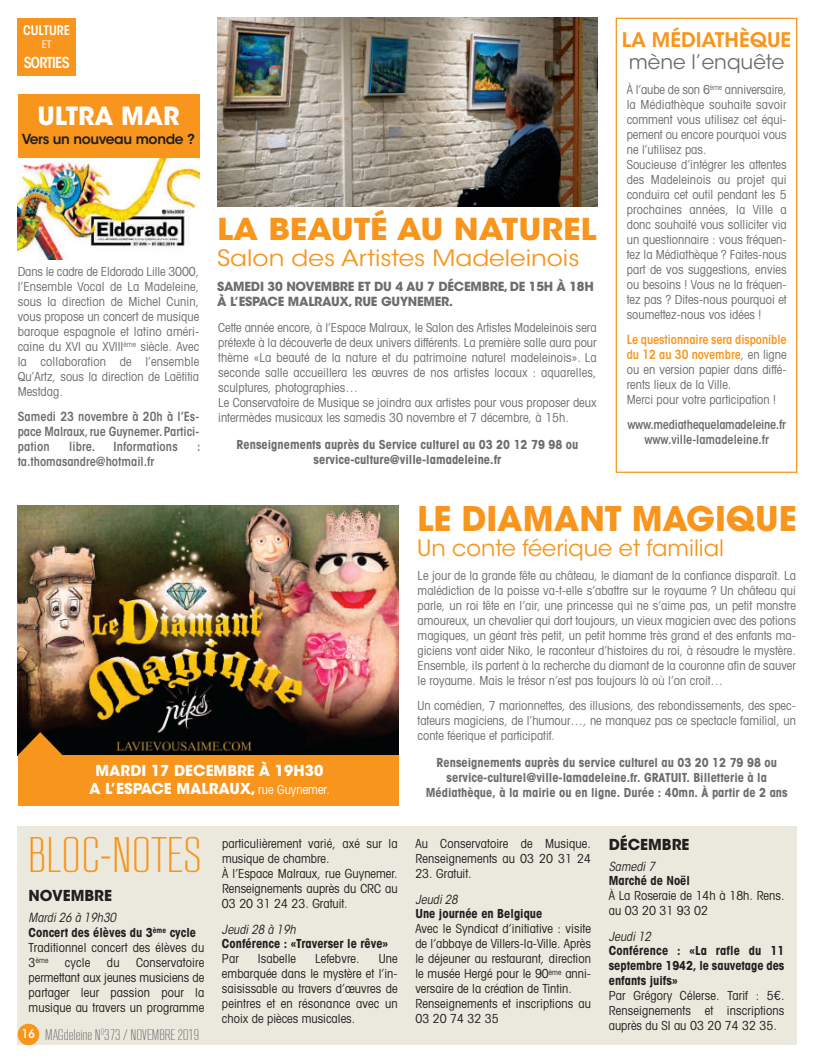
<style>
.page{position:relative;width:815px;height:1063px;background:#fff}
.page>*{position:absolute;margin:0;border:0;box-sizing:border-box;transform-origin:0 0}
.t1{font:300 49.5px "RB No 2";color:#f7951d}
.t2{font:700 33.75px "ITC Avant Garde Std";color:#f7951d}
.t3{font:700 30px "ITC Avant Garde Std";color:#f7951d;scale:1.1 1}
.t4{font:700 25px "ITC Avant Garde Std";color:#fff}
.t5{font:22.5px "ITC Avant Garde Std";color:#f7951d;scale:1.1 1}
.t6{font:22.5px "ITC Avant Garde Std";color:#f7951d}
.t7{font:600 20px "ITC Avant Garde Std";color:#f7951d}
.t8{font:20px "ITC Avant Garde Std";color:#6c6d70}
.t9{font:300 15.12px "RB No 2";color:#6c6d70}
.t10{font:700 15px/18px "ITC Avant Garde Std";color:#fff;text-align:center}
.t11{font:700 15px "ITC Avant Garde Std";color:#231f20}
.t12{font:600 condensed 15px "ITC Avant Garde Std";letter-spacing:-.05em;color:#fff}
.t13{font:600 13.75px "ITC Avant Garde Std";color:#231f20}
.t14{font:600 condensed 13.12px "ITC Avant Garde Std";color:#fff}
.t15{font:condensed 12.5px/15px "Avant Garde LT";color:#6c6d70;text-align:justify}
.t16{font:condensed 12.5px/15px "Avant Garde LT";letter-spacing:.005em;color:#231f20}
.t17{font:700 condensed 12.5px/15px "Avant Garde LT";color:#6c6d70;text-align:center}
.t18{font:700 condensed 12.5px/15px "Avant Garde LT";color:#231f20;text-align:justify}
.t19{font:600 condensed 12.5px/15px "ITC Avant Garde Std";color:#6c6d70;text-align:justify}
.t20{font:700 12.5px/15px "ITC Avant Garde Std";letter-spacing:-.015em;color:#6c6d70}
.t21{font:600 condensed 12.5px/15px "ITC Avant Garde Std";letter-spacing:-.005em;color:#f7951d}
.t22{font:600 condensed 12.5px/15px "ITC Avant Garde Std";letter-spacing:-.02em;color:#6c6d70;text-align:center}
.t23{font:italic condensed 12.5px "ITC Avant Garde Std";color:#231f20}
.t24{font:condensed 10.5px "Avant Garde LT";color:#fff}
.t25{font:condensed 7.5px "Avant Garde LT";color:#231f20}
.s1{font-family:"Avant Garde LT";font-weight:400;color:#6c6d70}
.s2{font-family:"Avant Garde LT";font-weight:400;font-stretch:condensed;font-size:12.5px}
.s3{font-weight:700}
.s4{font-size:12.5px}
.s5{font-family:"ITC Avant Garde Std";font-weight:600;font-stretch:condensed;font-size:12px;color:#fff}
</style>
<div class="page">
<img style="left:18px;top:505px;width:381px;height:250px">
<div style="left:18px;top:827px;width:779px;height:218px;background:#ebe9dd"></div>
<div style="left:18px;top:95px;width:181px;height:63px;background:#f7951d"></div>
<img style="left:217px;top:18px;width:381px;height:188px">
<div style="left:18px;top:18px;width:58px;height:58px;background:#f7951d"></div>
<svg style="left:18px;top:732px;width:45px;height:23px"></svg>
<div style="left:18px;top:755px;width:381px;height:51px;background:#f7951d"></div>
<div style="left:18px;top:1024px;width:21px;height:21px;background:#f7951d;border-radius:50%"></div>
<div style="left:616px;top:18px;width:181px;height:455px;border:1px solid #f7951d"></div>
<img style="left:18px;top:158px;width:181px;height:102px">
<p class="t14" style="left:23px;top:25px;width:49px">CULTUrE</p>
<p class="t24" style="left:42px;top:40px;width:11px">ET</p>
<p class="t12" style="left:24px;top:57px;width:47px">SOrTiES</p>
<h3 class="t4" style="left:37px;top:106px;width:144px">ULTRA MAR</h3>
<p class="t13" style="left:22px;top:134px;width:175px">vers un nouveau monde ?</p>
<p class="t15" style="left:18px;top:265px;width:183px">Dans le cadre de Eldorado Lille 3000, l’Ensemble Vocal de La Madeleine, sous la direction de Michel Cunin, vous propose un concert de musique baroque espagnole et latino améri&shy;caine du XVI au XVIII<sup>ème</sup> siècle. Avec la collaboration de l’ensemble Qu’Artz, sous la direction de Laëtitia Mestdag.</p>
<p class="t19" style="left:18px;top:410px;width:183px">Samedi 23 novembre à 20h à l’Es&shy;pace Malraux,rue Guynemer.Partici&shy;pation</p>
<p class="t19" style="left:69px;top:440px;width:28px">libre.</p>
<p class="t19" style="left:113px;top:440px;width:66px">informations</p>
<p class="t19" style="left:197px;top:440px;width:5px">:</p>
<p class="t19" style="left:18px;top:455px;width:138px">ta.thomasandre@hotmail.fr</p>
<h3 class="t3" style="left:217px;top:218px;width:346px">LA BEAUTÉ AU NATUREL</h3>
<h3 class="t5" style="left:217px;top:249px;width:331px">Salon des Artistes Madeleinois</h3>
<p class="t20" style="left:217px;top:280px;width:378px">SAMEDI 30 NOVEMBRE ET DU 4 AU 7 DÉCEMBRE,DE 15H À 18H<br>À L’ESPACE MALRAUX,RUE GUYNEMER.</p>
<p class="t15" style="left:218px;top:321px;width:380px;text-align:left">Cette année encore, à l’Espace Malraux, le Salon des Artistes Madeleinois sera prétexte à la découverte de deux univers différents. La première salle aura pour thème «La beauté de la nature et du patrimoine naturel madeleinois». La seconde salle accueillera les œuvres de nos artistes locaux : aquarelles, sculptures, photographies…<br>Le Conservatoire de Musique se joindra aux artistes pour vous proposer deux intermèdes musicaux les samedis 30 novembre et 7 décembre, à 15h.</p>
<p class="t17" style="left:237px;top:438px;width:343px">Renseignements auprès du Service culturel au 03 20 12 79 98 ou service-culture@ville-lamadeleine.fr</p>
<h3 class="t7" style="left:622px;top:33px;width:171px">la médiathèque</h3>
<h3 class="t8" style="left:629px;top:54px;width:157px">mène l’enquête</h3>
<p class="t15" style="left:627px;top:83px;width:161px;text-align:left">À l’aube de son 6<sup>ème</sup> anniversaire, la Médiathèque souhaite savoir comment vous utilisez cet équi&shy;pement ou encore pourquoi vous ne l’utilisez pas.<br>Soucieuse d’intégrer les attentes des Madeleinois au projet qui conduira cet outil pendant les 5 prochaines années, la Ville a donc souhaité vous solliciter via un questionnaire : vous fréquen&shy;tez la Médiathèque ? Faites-nous part de vos suggestions, envies ou besoins ! Vous ne la fréquen&shy;tez pas ? Dites-nous pourquoi et soumettez-nous vos idées !</p>
<p class="t21" style="left:627px;top:333px;width:161px">Le questionnaire sera disponible du 12 au 30 novembre<span class="s1">, en ligne</span></p>
<p class="t15" style="left:627px;top:363px;width:161px;text-align:left">ou en version papier dans diffé&shy;rents lieux de la Ville.<br>Merci pour votre participation !</p>
<p class="t22" style="left:627px;top:418px;width:160px">www.mediathequelamadeleine.fr www.ville-lamadeleine.fr</p>
<p class="t10" style="left:89px;top:763px;width:242px">MARDI 17 DECEMBRE À 19H30<br>A L’ESPACE MALRAUX, <span class="s2">rue Guynemer.</span></p>
<h1 class="t1" style="left:28px;top:837px;width:175px">BLOC-NOTES</h1>
<p class="t11" style="left:29px;top:890px;width:85px">NOVEMBRE</p>
<p class="t23" style="left:29px;top:913px;width:89px">Mardi 26 à 19h30</p>
<p class="t16" style="left:29px;top:926px;width:177px"><span class="s3">Concert des élèves du 3</span><sup>ème</sup> <span class="s3">cycle<br></span>Traditionnel concert des élèves du</p>
<p class="t25" style="left:29px;top:958px;width:21px"><span class="s4">3</span>ème</p>
<p class="t16" style="left:65px;top:956px;width:27px">cycle</p>
<p class="t16" style="left:107px;top:956px;width:14px">du</p>
<p class="t16" style="left:29px;top:956px;width:177px;text-align:justify;text-indent:108px">Conservatoire permettant aux jeunes musiciens de partager leur passion pour la musique au travers un programme</p>
<p class="t9" style="left:22px;top:1029px;width:179px"><span class="s5">16</span> MAGdeleine N<sup>O</sup>373 / NOVEMBRE 2019</p>
<p class="t16" style="left:222px;top:838px;width:177px">particulièrement varié, axé sur la musique de chambre.<br>À l’Espace Malraux, rue Guynemer.<br>Renseignements auprès du CRC au<br>03 20 31 24 23. Gratuit.</p>
<p class="t23" style="left:222px;top:924px;width:75px">Jeudi 28 à 19h</p>
<p class="t18" style="left:222px;top:938px;width:168px">Conférence : «Traverser le rêve»</p>
<p class="t16" style="left:222px;top:953px;width:18px">Par</p>
<p class="t16" style="left:258px;top:953px;width:40px">Isabelle</p>
<p class="t16" style="left:315px;top:953px;width:46px">Lefebvre.</p>
<p class="t16" style="left:222px;top:953px;width:177px;text-align:justify;text-indent:157px">Une embarquée dans le mystère et l’in&shy;saisissable au travers d’œuvres de peintres et en résonance avec un choix de pièces musicales.</p>
<h2 class="t2" style="left:417px;top:506px;width:381px">LE DIAMANT MAGIQUE</h2>
<h3 class="t6" style="left:417px;top:540px;width:308px">Un conte féerique et familial</h3>
<p class="t15" style="left:418px;top:569px;width:380px">Le jour de la grande fête au château, le diamant de la confiance disparaît. La malédiction de la poisse va-t-elle s’abattre sur le royaume ? Un château qui parle, un roi tête en l’air, une princesse qui ne s’aime pas, un petit monstre amoureux, un chevalier qui dort toujours, un vieux magicien avec des potions magiques, un géant très petit, un petit homme très grand et des enfants ma&shy;giciens vont aider Niko, le raconteur d’histoires du roi, à résoudre le mystère.<br>Ensemble, ils partent à la recherche du diamant de la couronne afin de sauver le royaume. Mais le trésor n’est pas toujours là où l’on croit…</p>
<p class="t15" style="left:418px;top:699px;width:380px">Un comédien, 7 marionnettes, des illusions, des rebondissements, des spec&shy;tateurs magiciens, de l’humour…, ne manquez pas ce spectacle familial, un conte féerique et participatif.</p>
<p class="t17" style="left:426px;top:756px;width:363px">Renseignements auprès du service culturel au 03 20 12 79 98 ou service-culturel@ville-lamadeleine.fr. GRATUIT. Billetterie à la<br>Médiathèque, à la mairie ou en ligne. Durée : 40mn. À partir de 2 ans</p>
<p class="t16" style="left:415px;top:838px;width:177px">Au Conservatoire de Musique.<br>Renseignements au 03 20 31 24</p>
<p class="t16" style="left:415px;top:868px;width:58px">23. Gratuit.</p>
<p class="t23" style="left:415px;top:894px;width:44px">Jeudi 28</p>
<p class="t18" style="left:415px;top:908px;width:129px">Une journée en Belgique</p>
<p class="t16" style="left:415px;top:923px;width:177px">Avec le Syndicat d’initiative : visite de l’abbaye de Villers-la-Ville. Après le déjeuner au restaurant, direction le musée Hergé pour le 90<sup>ème</sup> anni&shy;versaire de la création de Tintin.<br>Renseignements et inscriptions au 03 20 74 32 35</p>
<p class="t11" style="left:609px;top:839px;width:82px">DÉCEMBRE</p>
<p class="t23" style="left:609px;top:861px;width:48px">Samedi 7</p>
<p class="t18" style="left:609px;top:875px;width:83px">Marché de Noël</p>
<p class="t16" style="left:609px;top:890px;width:177px">À La Roseraie de 14h à 18h. Rens. au 03 20 31 93 02</p>
<p class="t23" style="left:609px;top:931px;width:44px">Jeudi 12</p>
<p class="t18" style="left:609px;top:945px;width:177px">Conférence : «La rafle du 11 septembre 1942, le sauvetage des enfants juifs»</p>
<p class="t16" style="left:609px;top:990px;width:177px;text-align:justify">Par Grégory Célerse. Tarif : 5€.<br>Renseignements et inscriptions auprès du SI au 03 20 74 32 35.</p>
</div>
